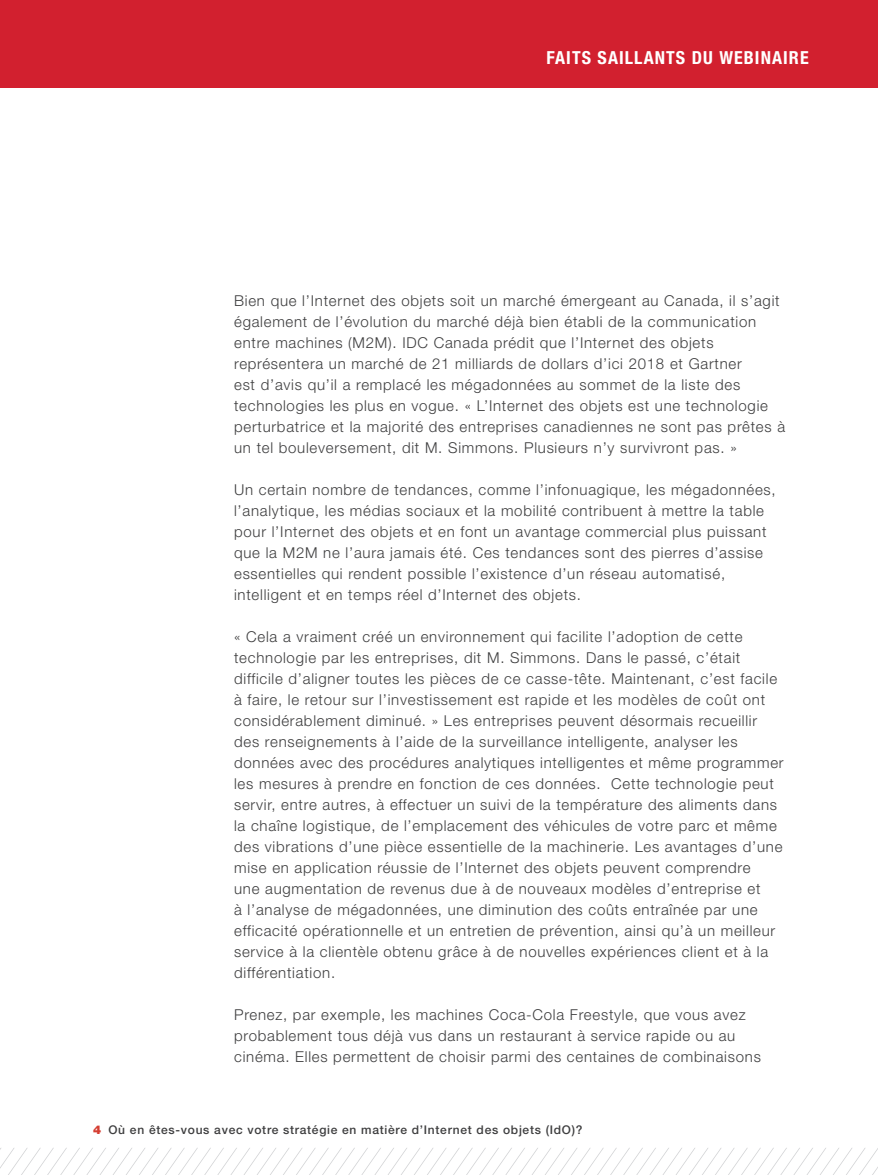
<style>
.page{position:relative;width:878px;height:1175px;background:#fff}
.page>*{position:absolute;margin:0;border:0;box-sizing:border-box;transform-origin:0 0}
.t1{font:700 condensed 18px "Helvetica Neue LT Std";letter-spacing:.06em;color:#fff}
.t2{font:300 15px/21px "Helvetica Neue LT Std";letter-spacing:.05em;color:#3e3e3f}
.t3{font:500 12px "Helvetica Neue LT Std";letter-spacing:.06em;color:#3e3e3f}
.s1{font-weight:900;color:#d53f33}
</style>
<div class="page">
<svg style="left:0;top:1148px;width:878px;height:26px"></svg>
<div style="left:0;top:0;width:878px;height:88px;background:#d2202f"></div>
<p class="t1" style="left:546px;top:47px;width:264px">FAITS SAILLANTS DU WEBINAIRE</p>
<p class="t2" style="left:234px;top:290px;width:552px">Bien que l’Internet des objets soit un marché émergeant au Canada, il s’agit également de l’évolution du marché déjà bien établi de la communication entre machines (M2M). IDC Canada prédit que l’Internet des objets représentera un marché de 21 milliards de dollars d’ici 2018 et Gartner<br>est d’avis qu’il a remplacé les mégadonnées au sommet de la liste des technologies les plus en vogue. « L’Internet des objets est une technologie perturbatrice et la majorité des entreprises canadiennes ne sont pas prêtes à un tel bouleversement, dit M. Simmons. Plusieurs n’y survivront pas. »</p>
<p class="t2" style="left:234px;top:479px;width:543px">Un certain nombre de tendances, comme l’infonuagique, les mégadonnées, l’analytique, les médias sociaux et la mobilité contribuent à mettre la table pour l’Internet des objets et en font un avantage commercial plus puissant que la M2M ne l’aura jamais été. Ces tendances sont des pierres d’assise essentielles qui rendent possible l’existence d’un réseau automatisé, intelligent et en temps réel d’Internet des objets.</p>
<p class="t2" style="left:234px;top:626px;width:551px">« Cela a vraiment créé un environnement qui facilite l’adoption de cette technologie par les entreprises, dit M. Simmons. Dans le passé, c’était difficile d’aligner toutes les pièces de ce casse-tête. Maintenant, c’est facile à faire, le retour sur l’investissement est rapide et les modèles de coût ont considérablement diminué. » Les entreprises peuvent désormais recueillir des renseignements à l’aide de la surveillance intelligente, analyser les données avec des procédures analytiques intelligentes et même programmer les mesures à prendre en fonction de ces données. Cette technologie peut servir, entre autres, à effectuer un suivi de la température des aliments dans la chaîne logistique, de l’emplacement des véhicules de votre parc et même des vibrations d’une pièce essentielle de la machinerie. Les avantages d’une mise en application réussie de l’Internet des objets peuvent comprendre<br>une augmentation de revenus due à de nouveaux modèles d’entreprise et<br>à l’analyse de mégadonnées, une diminution des coûts entraînée par une efficacité opérationnelle et un entretien de prévention, ainsi qu’à un meilleur service à la clientèle obtenu grâce à de nouvelles expériences client et à la différentiation.</p>
<p class="t2" style="left:234px;top:1004px;width:528px">Prenez, par exemple, les machines Coca-Cola Freestyle, que vous avez probablement tous déjà vus dans un restaurant à service rapide ou au cinéma. Elles permettent de choisir parmi des centaines de combinaisons</p>
<p class="t3" style="left:93px;top:1122px;width:491px"><span class="s1">4</span> Où en êtes-vous avec votre stratégie en matière d’Internet des objets (IdO)?</p>
</div>
